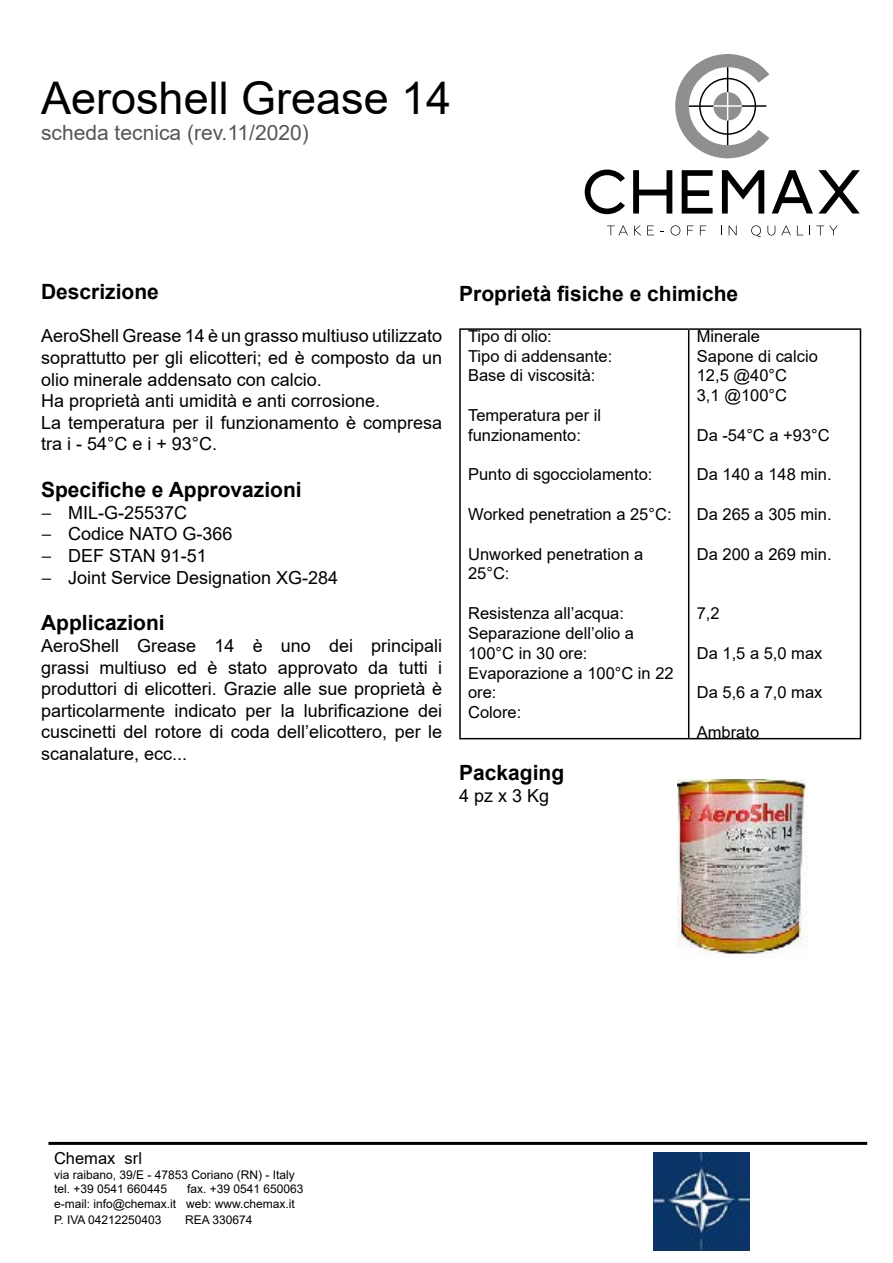
<style>
.page{position:relative;width:893px;height:1263px;background:#fff}
.page>*{position:absolute;margin:0;border:0;box-sizing:border-box;transform-origin:0 0}
.t1{font:45px "Arial";color:#000}
.t2{font:700 21px "Arial";color:#000}
.t3{font:21px "Arial";color:#565659}
.t4{font:18px/21.6px "Arial";color:#000}
.t5{font:16.5px/19.8px "Arial";color:#000}
.t6{font:12px/14.4px "Arial";color:#000}
.s1{font-family:"Myriad Pro"}
</style>
<div class="page">
<hr style="left:48px;top:1142px;width:819px;height:3px;background:#000">
<hr style="left:459px;top:328px;width:230px;height:2px;background:#000">
<hr style="left:459px;top:330px;width:2px;height:408px;background:#000">
<hr style="left:689px;top:328px;width:172px;height:2px;background:#000">
<hr style="left:688px;top:330px;width:1px;height:408px;background:#000">
<hr style="left:860px;top:330px;width:1px;height:408px;background:#000">
<hr style="left:459px;top:738px;width:230px;height:1px;background:#000">
<hr style="left:689px;top:738px;width:172px;height:1px;background:#000">
<img style="left:677px;top:779px;width:131px;height:177px">
<svg style="left:585px;top:170px;width:40px;height:44px"></svg>
<svg style="left:633px;top:170px;width:39px;height:44px"></svg>
<svg style="left:682px;top:170px;width:31px;height:44px"></svg>
<svg style="left:722px;top:170px;width:42px;height:44px"></svg>
<svg style="left:772px;top:170px;width:88px;height:44px"></svg>
<svg style="left:675px;top:54px;width:94px;height:104px"></svg>
<hr style="left:713px;top:105px;width:29px;height:2px;background:#fff">
<svg style="left:607px;top:225px;width:21px;height:10px"></svg>
<svg style="left:634px;top:226px;width:7px;height:9px"></svg>
<svg style="left:647px;top:226px;width:7px;height:9px"></svg>
<svg style="left:671px;top:225px;width:9px;height:11px"></svg>
<svg style="left:687px;top:226px;width:7px;height:9px"></svg>
<svg style="left:700px;top:226px;width:6px;height:9px"></svg>
<svg style="left:729px;top:226px;width:8px;height:9px"></svg>
<svg style="left:751px;top:225px;width:10px;height:12px"></svg>
<svg style="left:767px;top:226px;width:8px;height:10px"></svg>
<svg style="left:781px;top:225px;width:10px;height:10px"></svg>
<svg style="left:797px;top:226px;width:6px;height:9px"></svg>
<svg style="left:816px;top:226px;width:21px;height:9px"></svg>
<img style="left:654px;top:1152px;width:96px;height:98px">
<h1 class="t1" style="left:41px;top:68px;width:412px">Aeroshell Grease 14</h1>
<p class="t3" style="left:41px;top:118px;width:269px">scheda tecnica (rev.11/2020)</p>
<p class="t2" style="left:41px;top:277px;width:119px">Descrizione</p>
<p class="t4" style="left:41px;top:325px;width:403px">AeroShell Grease 14 è un grasso multiuso utilizzato soprattutto per gli elicotteri; ed è composto da un olio minerale addensato con calcio.<br>Ha proprietà anti umidità e anti corrosione.<br>La temperatura per il funzionamento è compresa tra i - 54°C e i + 93°C.</p>
<p class="t2" style="left:41px;top:475px;width:262px">Specifiche e Approvazioni</p>
<p class="t4" style="left:41px;top:501px;width:299px"><span class="s1">−</span> MIL-G-25537C<br><span class="s1">−</span> Codice NATO G-366<br><span class="s1">−</span> DEF STAN 91-51<br><span class="s1">−</span> Joint Service Designation XG-284</p>
<p class="t2" style="left:41px;top:608px;width:125px">Applicazioni</p>
<p class="t4" style="left:41px;top:635px;width:403px;text-align:justify">AeroShell Grease 14 è uno dei principali grassi multiuso ed è stato approvato da tutti i produttori di elicotteri. Grazie alle sue proprietà è particolarmente indicato per la lubrificazione dei cuscinetti del rotore di coda dell’elicottero, per le scanalature, ecc...</p>
<p class="t2" style="left:459px;top:279px;width:280px">Proprietà fisiche e chimiche</p>
<p class="t5" style="left:468px;top:326px;width:146px">Tipo di olio:<br>Tipo di addensante:<br>Base di viscosità:</p>
<p class="t5" style="left:468px;top:405px;width:134px">Temperatura per il funzionamento:</p>
<p class="t5" style="left:468px;top:465px;width:186px">Punto di sgocciolamento:</p>
<p class="t5" style="left:468px;top:504px;width:205px">Worked penetration a 25°C:</p>
<p class="t5" style="left:468px;top:544px;width:177px">Unworked penetration a<br>25°C:</p>
<p class="t5" style="left:468px;top:603px;width:207px">Resistenza all’acqua:<br>Separazione dell’olio a<br>100°C in 30 ore:<br>Evaporazione a 100°C in 22 ore:<br>Colore:</p>
<p class="t5" style="left:697px;top:326px;width:123px">Minerale<br>Sapone di calcio<br>12,5 @40°C<br>3,1 @100°C</p>
<p class="t5" style="left:697px;top:425px;width:134px">Da -54°C a +93°C</p>
<p class="t5" style="left:697px;top:465px;width:136px">Da 140 a 148 min.</p>
<p class="t5" style="left:697px;top:504px;width:136px">Da 265 a 305 min.</p>
<p class="t5" style="left:697px;top:544px;width:136px">Da 200 a 269 min.</p>
<p class="t5" style="left:697px;top:603px;width:24px">7,2</p>
<p class="t5" style="left:697px;top:643px;width:127px">Da 1,5 a 5,0 max</p>
<p class="t5" style="left:697px;top:682px;width:127px">Da 5,6 a 7,0 max</p>
<p class="t5" style="left:697px;top:722px;width:64px">Ambrato</p>
<p class="t2" style="left:459px;top:758px;width:107px">Packaging</p>
<p class="t4" style="left:459px;top:784px;width:92px">4 pz x 3 Kg</p>
<p class="t5" style="left:54px;top:1148px;width:90px">Chemax srl</p>
<p class="t6" style="left:54px;top:1167px;width:242px">via raibano, 39/E - 47853 Coriano (RN) - Italy tel. +39 0541 660445</p>
<p class="t6" style="left:54px;top:1182px;width:251px;text-indent:133px">fax. +39 0541 650063 e-mail: info@chemax.it web: www.chemax.it</p>
<p class="t6" style="left:54px;top:1212px;width:109px">P. IVA 04212250403</p>
<p class="t6" style="left:185px;top:1212px;width:69px">REA 330674</p>
</div>
